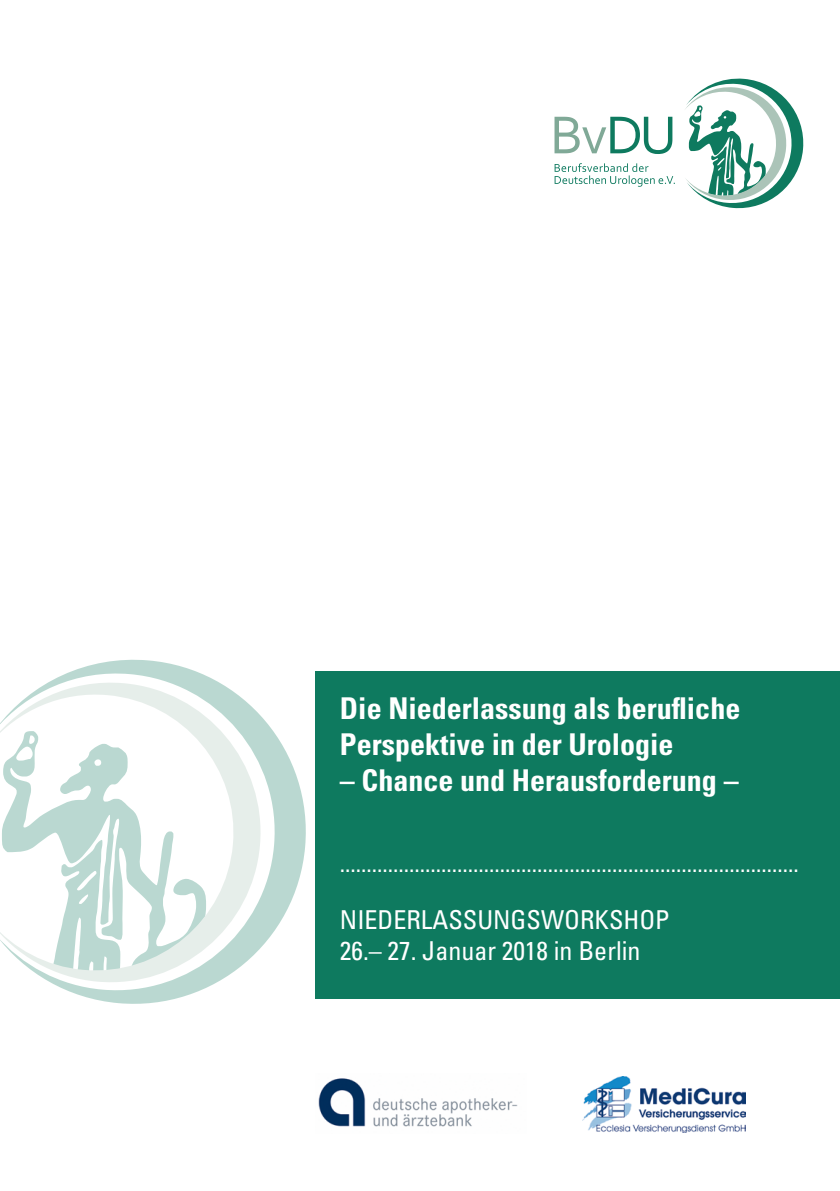
<style>
.page{position:relative;width:840px;height:1191px;background:#fff}
.page>*{position:absolute;margin:0;border:0;box-sizing:border-box;transform-origin:0 0}
.t1{font:700 condensed 30px/36px "Univers LT Std";color:#fff}
.t2{font:condensed 26px/31.2px "Univers LT Std";color:#fff}
.t3{font:condensed 24px "Univers LT Std";color:#fff}
</style>
<div class="page">
<svg style="left:0;top:659px;width:306px;height:345px"></svg>
<div style="left:315px;top:670px;width:524px;height:328px;background:#0e7a5f"></div>
<svg style="left:554px;top:117px;width:118px;height:37px"></svg>
<svg style="left:554px;top:163px;width:120px;height:24px"></svg>
<svg style="left:685px;top:78px;width:119px;height:131px"></svg>
<img style="left:318px;top:1078px;width:200px;height:49px">
<img style="left:582px;top:1076px;width:162px;height:57px">
<p class="t1" style="left:340px;top:690px;width:401px">Die Niederlassung als berufliche<br>Perspektive in der Urologie</p>
<p class="t1" style="left:340px;top:762px;width:400px">– Chance und Herausforderung –</p>
<p class="t3" style="left:340px;top:848px;width:460px">......................................................................................</p>
<p class="t2" style="left:340px;top:904px;width:331px">NIEDERLASSUNGSWORKSHOP<br>26.– 27. Januar 2018 in Berlin</p>
</div>
